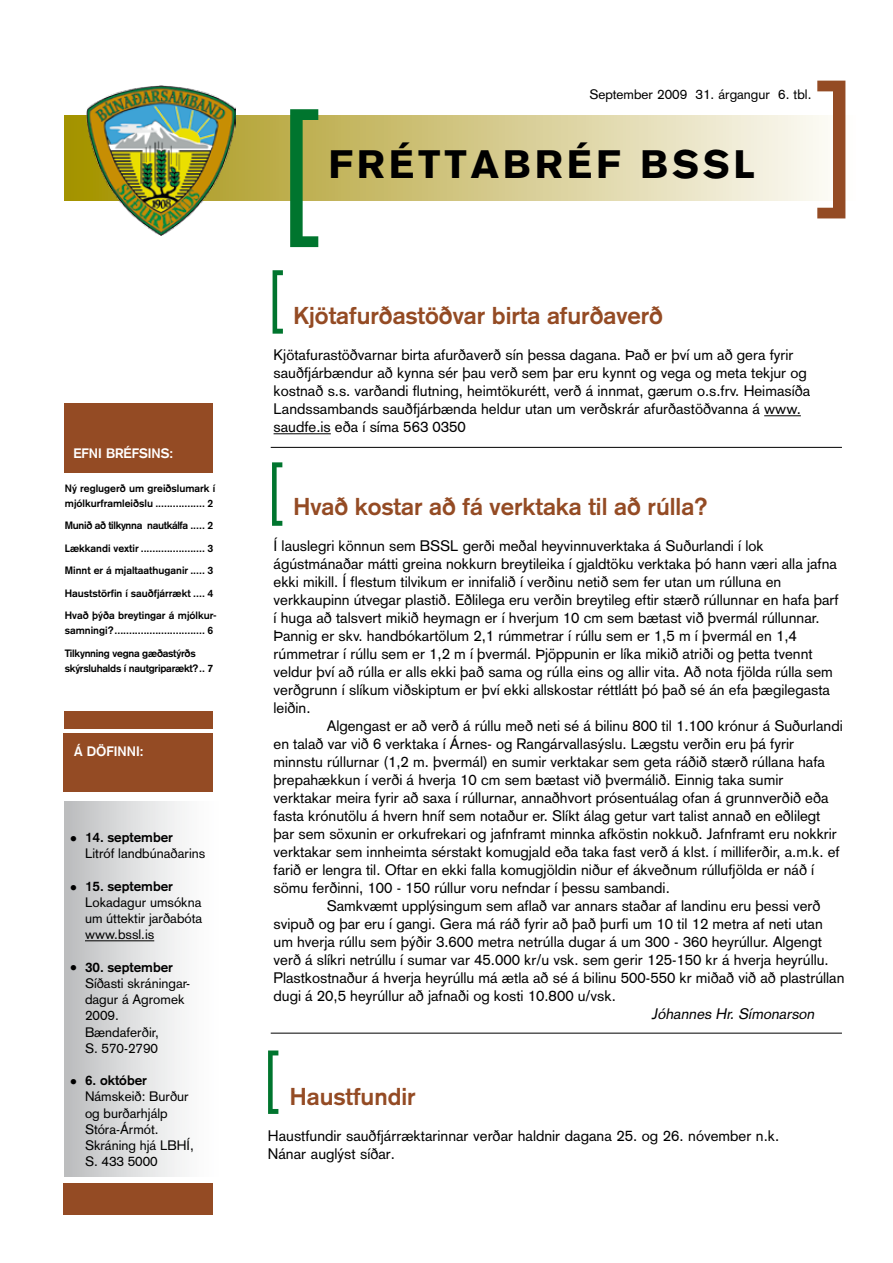
<style>
.page{position:relative;width:893px;height:1263px;background:#fff}
.page>*{position:absolute;margin:0;border:0;box-sizing:border-box;transform-origin:0 0}
.t1{font:150px "Helvetica";color:#00752e}
.t2{font:69px "Helvetica";color:#00752e;scale:.8 1}
.t3{font:900 39px "Akzidenz Grotesk";letter-spacing:.1em;color:#000}
.t4{font:700 24px "Akzidenz Grotesk";color:#944b24}
.t5{font:15px/18px "Akzidenz Grotesk";color:#000}
.t6{font:italic 15px "Akzidenz Grotesk";color:#000}
.t7{font:13.5px/16.2px "Akzidenz Grotesk";color:#000}
.t8{font:700 13.5px "Akzidenz Grotesk";color:#000}
.t9{font:700 13.5px "Akzidenz Grotesk";color:#fff}
.t10{font:700 10.5px/22.5px "Akzidenz Grotesk";color:#000}
.t11{font:700 10.5px/22.5px "Akzidenz Grotesk";letter-spacing:-.02em;color:#000}
</style>
<div class="page">
<svg style="left:65px;top:116px;width:752px;height:85px;background:#d6cc90"></svg>
<div style="left:64px;top:404px;width:149px;height:69px;background:#944b24"></div>
<img style="left:86px;top:86px;width:149px;height:149px">
<div style="left:65px;top:802px;width:156px;height:374px;background:linear-gradient(to right,#bec0c1,#fff)"></div>
<div style="left:64px;top:1183px;width:149px;height:31px;background:#944b24"></div>
<div style="left:64px;top:711px;width:149px;height:17px;background:#944b24"></div>
<div style="left:64px;top:733px;width:149px;height:59px;background:#944b24"></div>
<hr style="left:271px;top:1033px;width:571px;height:1px;background:#000">
<hr style="left:764px;top:415px;width:37px;height:1px;background:#000">
<hr style="left:274px;top:433px;width:57px;height:1px;background:#000">
<hr style="left:271px;top:447px;width:571px;height:1px;background:#000">
<hr style="left:85px;top:940px;width:69px;height:1px;background:#000">
<svg style="left:817px;top:115px;width:11px;height:86px"></svg>
<p class="t9" style="left:73px;top:445px;width:101px">EFNI BRÉFSINS:</p>
<p class="t10" style="left:65px;top:480px;width:152px;line-height:15px">Ný reglugerð um greiðslumark í mjólkurframleiðslu ................. 2</p>
<p class="t10" style="left:65px;top:514px;width:152px">Munið að tilkynna nautkálfa ..... 2<br>Lækkandi vextir ...................... 3<br>Minnt er á mjaltaathuganir ..... 3<br>Hauststörfin í sauðfjárrækt .... 4<br>Hvað þýða breytingar á mjólkur-</p>
<p class="t11" style="left:65px;top:619px;width:150px">samningi?............................... 6<br>Tilkynning vegna gæðastýrðs</p>
<p class="t11" style="left:65px;top:657px;width:150px">skýrslu- halds í nautgriparækt?.. 7</p>
<p class="t9" style="left:74px;top:743px;width:71px">Á DÖFINNI:</p>
<p class="t5" style="left:70px;top:830px;width:9px">•</p>
<p class="t5" style="left:70px;top:878px;width:9px">•</p>
<p class="t5" style="left:70px;top:958px;width:9px">•</p>
<p class="t5" style="left:70px;top:1072px;width:9px">•</p>
<p class="t8" style="left:85px;top:829px;width:90px">14. september</p>
<p class="t7" style="left:85px;top:846px;width:122px">Litróf landbúnaðarins</p>
<p class="t8" style="left:85px;top:878px;width:90px">15. september</p>
<p class="t7" style="left:85px;top:894px;width:119px;text-align:justify">Lokadagur umsókna um úttektir jarðabóta www.bssl.is</p>
<p class="t8" style="left:85px;top:959px;width:90px">30. september</p>
<p class="t7" style="left:85px;top:975px;width:107px">Síðasti skráningar&shy;dagur á Agromek<br>2009.<br>Bændaferðir,<br>S. 570-2790</p>
<p class="t8" style="left:85px;top:1072px;width:64px">6. október</p>
<p class="t7" style="left:85px;top:1089px;width:110px">Námskeið: Burður og burðarhjálp<br>Stóra-Ármót.<br>Skráning hjá LBHÍ,<br>S. 433 5000</p>
<h1 class="t1" style="left:281px;top:37px;width:43px">[</h1>
<p class="t7" style="left:589px;top:86px;width:224px">September 2009 31. árgangur 6. tbl.</p>
<h3 class="t3" style="left:328px;top:140px;width:428px">FRÉTTABRÉF BSSL</h3>
<h2 class="t2" style="left:269px;top:237px;width:21px">[</h2>
<h3 class="t4" style="left:294px;top:302px;width:371px">Kjötafurðastöðvar birta afurðaverð</h3>
<p class="t5" style="left:274px;top:346px;width:538px">Kjötafurastöðvarnar birta afurðaverð sín þessa dagana. Það er því um að gera fyrir sauðfjárbændur að kynna sér þau verð sem þar eru kynnt og vega og meta tekjur og kostnað s.s. varðandi flutning, heimtökurétt, verð á innmat, gærum o.s.frv. Heimasíða Landssambands sauðfjárbænda heldur utan um verðskrár afurðastöðvanna á www. saudfe.is eða í síma 563 0350</p>
<h2 class="t2" style="left:269px;top:429px;width:21px">[</h2>
<h3 class="t4" style="left:294px;top:492px;width:416px">Hvað kostar að fá verktaka til að rúlla?</h3>
<p class="t5" style="left:274px;top:537px;width:567px">Í lauslegri könnun sem BSSL gerði meðal heyvinnuverktaka á Suðurlandi í lok ágústmánaðar mátti greina nokkurn breytileika í gjaldtöku verktaka þó hann væri alla jafna ekki mikill. Í flestum tilvikum er innifalið í verðinu netið sem fer utan um rúlluna en verkkaupinn útvegar plastið. Eðlilega eru verðin breytileg eftir stærð rúllunnar en hafa þarf í huga að talsvert mikið heymagn er í hverjum 10 cm sem bætast við þvermál rúllunnar.<br>Þannig er skv. handbókartölum 2,1 rúmmetrar í rúllu sem er 1,5 m í þvermál en 1,4 rúmmetrar í rúllu sem er 1,2 m í þvermál. Þjöppunin er líka mikið atriði og þetta tvennt veldur því að rúlla er alls ekki það sama og rúlla eins og allir vita. Að nota fjölda rúlla sem verðgrunn í slíkum viðskiptum er því ekki allskostar réttlátt þó það sé án efa þægilegasta leiðin.</p>
<p class="t5" style="left:274px;top:717px;width:571px;text-indent:53px">Algengast er að verð á rúllu með neti sé á bilinu 800 til 1.100 krónur á Suðurlandi en talað var við 6 verktaka í Árnes- og Rangárvallasýslu. Lægstu verðin eru þá fyrir minnstu rúllurnar (1,2 m. þvermál) en sumir verktakar sem geta ráðið stærð rúllana hafa þrepahækkun í verði á hverja 10 cm sem bætast við þvermálið. Einnig taka sumir verktakar meira fyrir að saxa í rúllurnar, annaðhvort prósentuálag ofan á grunnverðið eða fasta krónutölu á hvern hníf sem notaður er. Slíkt álag getur vart talist annað en eðlilegt þar sem söxunin er orkufrekari og jafnframt minnka afköstin nokkuð. Jafnframt eru nokkrir verktakar sem innheimta sérstakt komugjald eða taka fast verð á klst. í milliferðir, a.m.k. ef farið er lengra til. Oftar en ekki falla komugjöldin niður ef ákveðnum rúllufjölda er náð í sömu ferðinni, 100 - 150 rúllur voru nefndar í þessu sambandi.</p>
<p class="t5" style="left:274px;top:897px;width:572px;text-indent:53px">Samkvæmt upplýsingum sem aflað var annars staðar af landinu eru þessi verð svipuð og þar eru í gangi. Gera má ráð fyrir að það þurfi um 10 til 12 metra af neti utan um hverja rúllu sem þýðir 3.600 metra netrúlla dugar á um 300 - 360 heyrúllur. Algengt verð á slíkri netrúllu í sumar var 45.000 kr/u vsk. sem gerir 125-150 kr á hverja heyrúllu.<br>Plastkostnaður á hverja heyrúllu má ætla að sé á bilinu 500-550 kr miðað við að plastrúllan dugi á 20,5 heyrúllur að jafnaði og kosti 10.800 u/vsk.</p>
<p class="t6" style="left:652px;top:1005px;width:167px">Jóhannes Hr. Símonarson</p>
<h2 class="t2" style="left:265px;top:1017px;width:21px">[</h2>
<h3 class="t4" style="left:290px;top:1082px;width:127px">Haustfundir</h3>
<p class="t5" style="left:268px;top:1126px;width:513px">Haustfundir sauðfjárræktarinnar verðar haldnir dagana 25. og 26. nóvember n.k.<br>Nánar auglýst síðar.</p>
</div>
